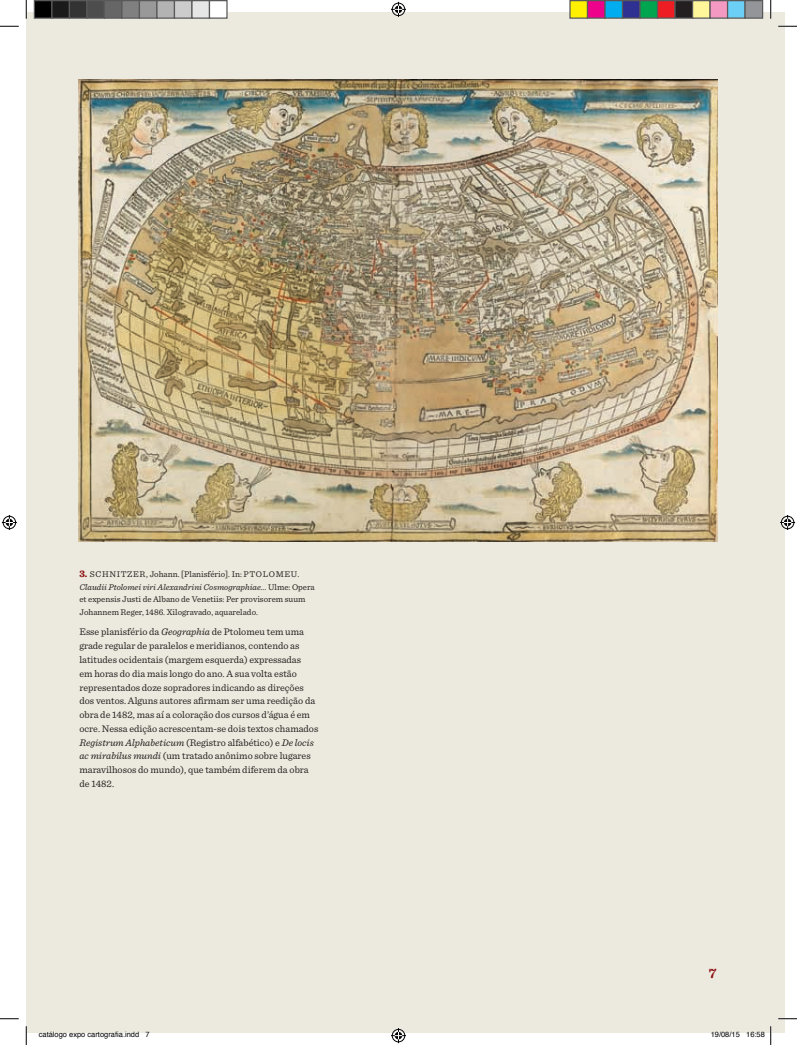
<style>
.page{position:relative;width:797px;height:1045px;background:#fff}
.page>*{position:absolute;margin:0;border:0;box-sizing:border-box;transform-origin:0 0}
.t1{font:600 14.38px "Sentinel";color:#8b0d10}
.t2{font:10px/13.8px "Sentinel";color:#231f20}
.t3{font:8.75px/12.5px "Sentinel";color:#231f20}
.t4{font:7.5px "Helvetica";color:#000}
.s1{font-weight:700;font-size:10px;color:#8b0d10}
.s2{font-style:italic}
</style>
<div class="page">
<div style="left:26px;top:12px;width:759px;height:1021px;background:#eceade"></div>
<img style="left:78px;top:79px;width:639px;height:462px">
<svg style="left:0;top:25px;width:19px;height:2px"></svg>
<svg style="left:778px;top:25px;width:19px;height:2px"></svg>
<svg style="left:0;top:1018px;width:19px;height:1px"></svg>
<svg style="left:778px;top:1018px;width:19px;height:1px"></svg>
<svg style="left:25px;top:0;width:2px;height:19px"></svg>
<svg style="left:25px;top:1026px;width:2px;height:19px"></svg>
<svg style="left:770px;top:0;width:1px;height:19px"></svg>
<svg style="left:391px;top:2px;width:15px;height:15px"></svg>
<svg style="left:391px;top:1028px;width:15px;height:15px"></svg>
<svg style="left:2px;top:515px;width:15px;height:15px"></svg>
<svg style="left:780px;top:515px;width:15px;height:15px"></svg>
<div style="left:34px;top:1px;width:18px;height:17px;background:#000"></div>
<div style="left:34px;top:0;width:18px;height:19px;border:1px solid #595959"></div>
<div style="left:52px;top:1px;width:17px;height:17px;background:#1a1a1a"></div>
<div style="left:51px;top:0;width:19px;height:19px;border:1px solid #595959"></div>
<div style="left:69px;top:1px;width:18px;height:17px;background:#333"></div>
<div style="left:69px;top:0;width:19px;height:19px;border:1px solid #595959"></div>
<div style="left:87px;top:1px;width:17px;height:17px;background:#4d4d4d"></div>
<div style="left:86px;top:0;width:19px;height:19px;border:1px solid #595959"></div>
<div style="left:104px;top:1px;width:18px;height:17px;background:#666"></div>
<div style="left:104px;top:0;width:18px;height:19px;border:1px solid #595959"></div>
<div style="left:122px;top:1px;width:17px;height:17px;background:#808080"></div>
<div style="left:121px;top:0;width:19px;height:19px;border:1px solid #595959"></div>
<div style="left:139px;top:1px;width:18px;height:17px;background:#999"></div>
<div style="left:139px;top:0;width:19px;height:19px;border:1px solid #595959"></div>
<div style="left:157px;top:1px;width:17px;height:17px;background:#b3b3b3"></div>
<div style="left:156px;top:0;width:19px;height:19px;border:1px solid #595959"></div>
<div style="left:174px;top:1px;width:18px;height:17px;background:#ccc"></div>
<div style="left:174px;top:0;width:18px;height:19px;border:1px solid #595959"></div>
<div style="left:192px;top:1px;width:17px;height:17px;background:#e6e6e6"></div>
<div style="left:191px;top:0;width:19px;height:19px;border:1px solid #595959"></div>
<div style="left:209px;top:1px;width:18px;height:17px;background:#fff"></div>
<div style="left:209px;top:0;width:19px;height:19px;border:1px solid #595959"></div>
<div style="left:570px;top:1px;width:17px;height:17px;background:#fff101"></div>
<div style="left:569px;top:0;width:19px;height:19px;border:1px solid #595959"></div>
<div style="left:587px;top:1px;width:18px;height:17px;background:#ed028c"></div>
<div style="left:587px;top:0;width:18px;height:19px;border:1px solid #595959"></div>
<div style="left:605px;top:1px;width:17px;height:17px;background:#00aeef"></div>
<div style="left:604px;top:0;width:19px;height:19px;border:1px solid #595959"></div>
<div style="left:622px;top:1px;width:18px;height:17px;background:#2e3092"></div>
<div style="left:622px;top:0;width:18px;height:19px;border:1px solid #595959"></div>
<div style="left:640px;top:1px;width:17px;height:17px;background:#00a54f"></div>
<div style="left:639px;top:0;width:19px;height:19px;border:1px solid #595959"></div>
<div style="left:657px;top:1px;width:18px;height:17px;background:#ee1d23"></div>
<div style="left:657px;top:0;width:18px;height:19px;border:1px solid #595959"></div>
<div style="left:675px;top:1px;width:17px;height:17px;background:#231f20"></div>
<div style="left:674px;top:0;width:19px;height:19px;border:1px solid #595959"></div>
<div style="left:692px;top:1px;width:18px;height:17px;background:#fff79a"></div>
<div style="left:692px;top:0;width:18px;height:19px;border:1px solid #595959"></div>
<div style="left:710px;top:1px;width:17px;height:17px;background:#f499c2"></div>
<div style="left:709px;top:0;width:19px;height:19px;border:1px solid #595959"></div>
<div style="left:727px;top:1px;width:18px;height:17px;background:#6bcff6"></div>
<div style="left:727px;top:0;width:18px;height:19px;border:1px solid #595959"></div>
<div style="left:745px;top:1px;width:17px;height:17px;background:#939598"></div>
<div style="left:744px;top:0;width:19px;height:19px;border:1px solid #595959"></div>
<svg style="left:47px;top:1031px;width:92px;height:2px"></svg>
<svg style="left:712px;top:1031px;width:28px;height:2px"></svg>
<svg style="left:747px;top:1026px;width:24px;height:19px"></svg>
<p class="t3" style="left:79px;top:567px;width:237px"><span class="s1">3.</span> SCHNITZER, Johann. [Planisfério]. In: PTOLOMEU.<br><span class="s2">Claudii Ptolomei viri Alexandrini Cosmographiae...</span> Ulme: Opera et expensis Justi de Albano de Venetiis: Per provisorem suum Johannem Reger, 1486. Xilogravado, aquarelado.</p>
<p class="t2" style="left:79px;top:624px;width:240px">Esse planisfério da <span class="s2">Geographia</span> de Ptolomeu tem uma grade regular de paralelos e meridianos, contendo as latitudes ocidentais (margem esquerda) expressadas<br>em horas do dia mais longo do ano. A sua volta estão representados doze sopradores indicando as direções dos ventos. Alguns autores afirmam ser uma reedição da obra de 1482, mas aí a coloração dos cursos d’água é em ocre. Nessa edição acrescentam-se dois textos chamados <span class="s2">Registrum Alphabeticum</span> (Registro alfabético) e <span class="s2">De locis ac mirabilus mundi</span> (um tratado anônimo sobre lugares maravilhosos do mundo), que também diferem da obra de 1482.</p>
<h1 class="t1" style="left:708px;top:962px;width:9px">7</h1>
<p class="t4" style="left:39px;top:1028px;width:112px">catálogo expo cartografia.indd 7</p>
<p class="t4" style="left:710px;top:1028px;width:56px">19/08/15 16:58</p>
</div>
